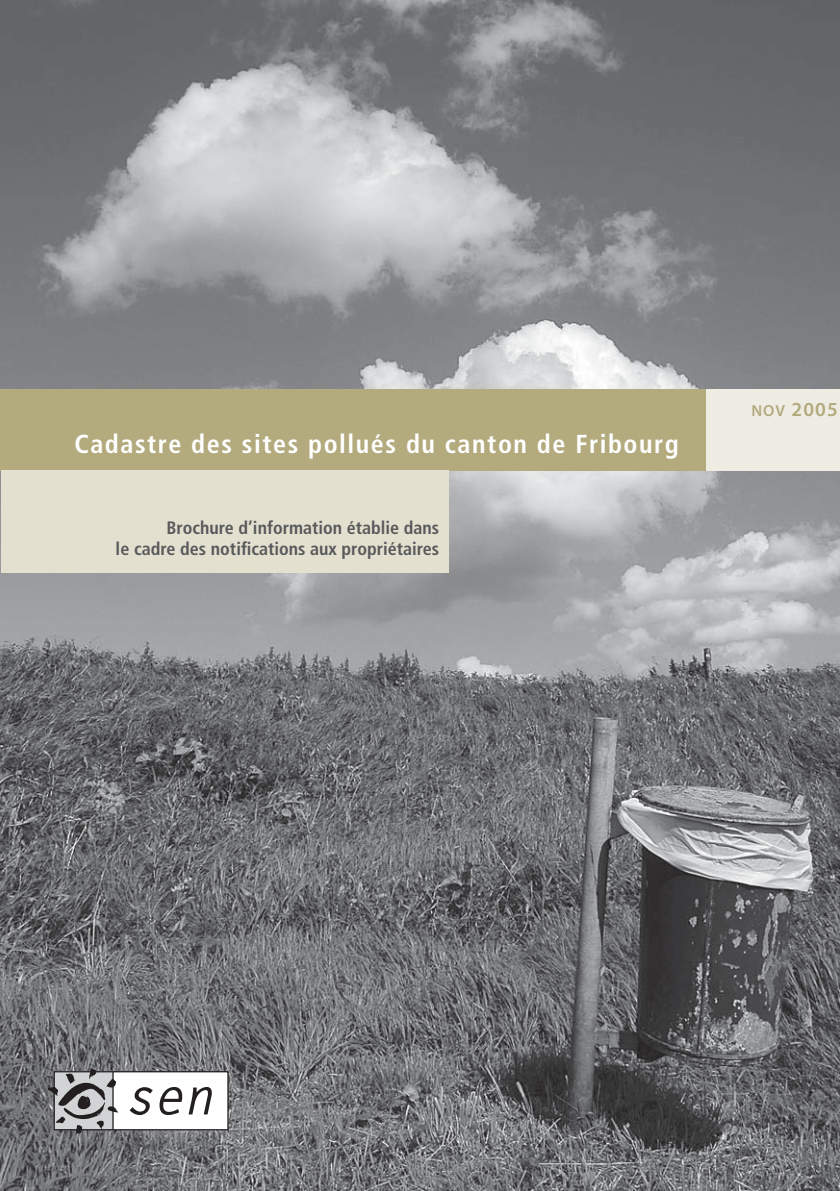
<style>
.page{position:relative;width:840px;height:1191px;background:#fff}
.page>*{position:absolute;margin:0;border:0;box-sizing:border-box;transform-origin:0 0}
.t1{font:700 condensed 26px "Frutiger";letter-spacing:.06em;color:#fff}
.t2{font:600 20px "Myriad Pro";color:#b3aa7e}
.t3{font:700 condensed 18px/21.6px "Frutiger";color:#58595b;text-align:right}
.s1{font-size:16px}
</style>
<div class="page">
<img style="left:0;top:0;width:839px;height:1191px">
<div style="left:0;top:389px;width:706px;height:82px;background:#b3aa7e"></div>
<div style="left:706px;top:389px;width:133px;height:82px;background:#efece4"></div>
<div style="left:1px;top:471px;width:448px;height:102px;background:#e4e0d0"></div>
<div style="left:113px;top:1072px;width:115px;height:57px;background:#fff"></div>
<svg style="left:130px;top:1087px;width:82px;height:28px"></svg>
<div style="left:54px;top:1071px;width:174px;height:59px;border:1px solid #231f20"></div>
<svg style="left:48px;top:1068px;width:70px;height:65px"></svg>
<h1 class="t1" style="left:74px;top:433px;width:605px">Cadastre des sites pollués du canton de Fribourg</h1>
<p class="t3" style="left:116px;top:518px;width:325px">Brochure d’information établie dans<br>le cadre des notifications aux propriétaires</p>
<p class="t2" style="left:751px;top:401px;width:88px"><span class="s1">NOV</span> 2005</p>
</div>
